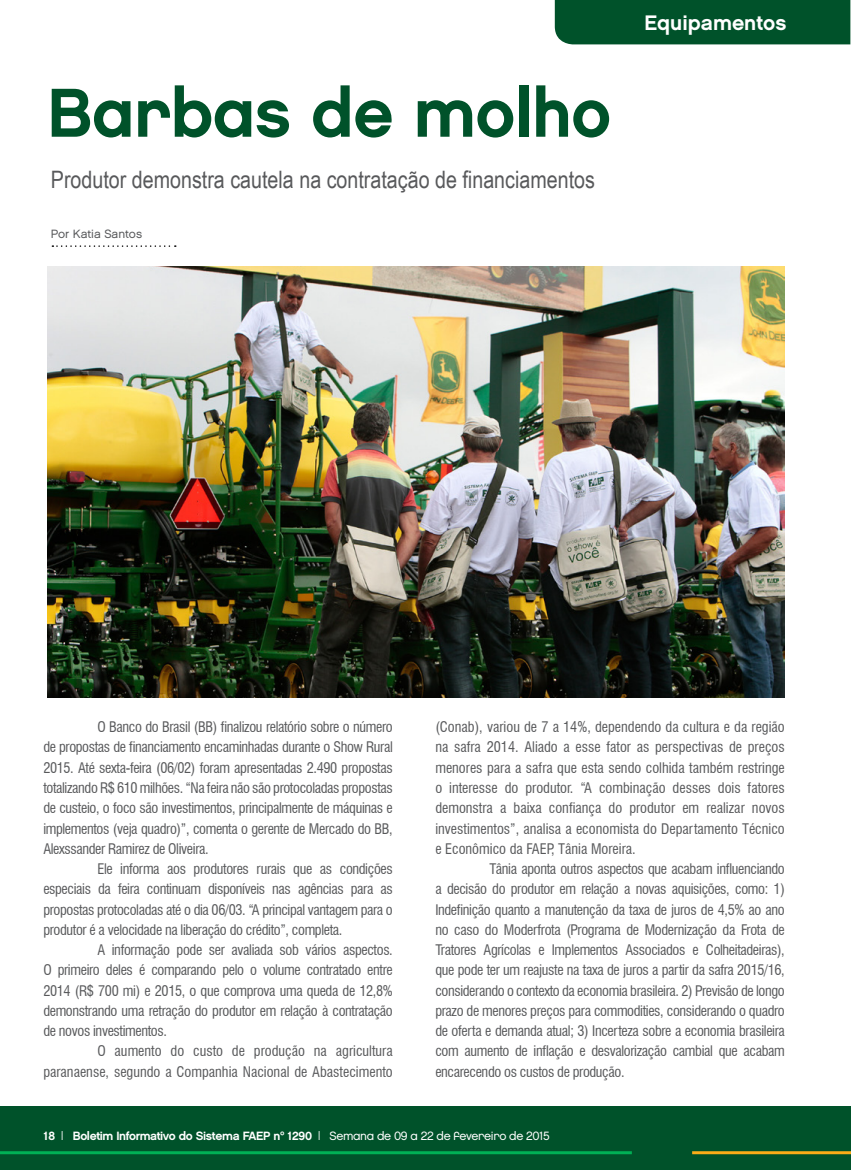
<style>
.page{position:relative;width:851px;height:1170px;background:#fff}
.page>*{position:absolute;margin:0;border:0;box-sizing:border-box;transform-origin:0 0}
.t1{font:69px "Chalet New York Nineteen Eighty";letter-spacing:-.01em;color:#00522a}
.t2{font:24px "Arial Narrow";color:#58595b}
.t3{font:21px "Chalet New York Nineteen Sixty";color:#fff}
.t4{font:condensed 14.25px/20.2px "Swiss 721 BT";letter-spacing:-.025em;color:#58595b;text-align:justify}
.t5{font:condensed 14.25px/20.2px "Swiss 721 BT";color:#58595b;text-align:right}
.t6{font:12px "Chalet New York Nineteen Sixty";letter-spacing:-.03em;color:#fff}
.t7{font:12px "Chalet London Nineteen Sixty";color:#58595b}
.s1{font-family:"Chalet London Nineteen Eighty"}
</style>
<div class="page">
<div style="left:0;top:1106px;width:850px;height:63px;background:#00522a"></div>
<hr style="left:0;top:1151px;width:631px;height:3px;background:#00b055">
<hr style="left:692px;top:1151px;width:158px;height:3px;background:#fbac18">
<div style="left:554px;top:0;width:297px;height:44px;background:#00522a"></div>
<svg style="left:52px;top:245px;width:124px;height:2px"></svg>
<img style="left:47px;top:267px;width:737px;height:430px">
<h1 class="t1" style="left:47px;top:71px;width:565px">Barbas de molho</h1>
<h2 class="t2" style="left:51px;top:162px;width:545px">Produtor demonstra cautela na contratação de financiamentos</h2>
<p class="t7" style="left:51px;top:226px;width:93px">Por Katia Santos</p>
<h3 class="t3" style="left:644px;top:10px;width:143px">Equipamentos</h3>
<p class="t4" style="left:43px;top:716px;width:351px;text-indent:54px">O Banco do Brasil (BB) finalizou relatório sobre o número de propostas de financiamento encaminhadas durante o Show Rural 2015. Até sexta-feira (06/02) foram apresentadas 2.490 propostas totalizando R$ 610 milhões. “Na feira não são protocoladas propostas de custeio, o foco são investimentos, principalmente de máquinas e implementos (veja quadro)”, comenta o gerente de Mercado do BB, Alexssander Ramirez de Oliveira.</p>
<p class="t4" style="left:43px;top:858px;width:351px;text-indent:54px">Ele informa aos produtores rurais que as condições especiais da feira continuam disponíveis nas agências para as propostas protocoladas até o dia 06/03. “A principal vantagem para o produtor é a velocidade na liberação do crédito”, completa.</p>
<p class="t4" style="left:43px;top:939px;width:351px;text-indent:54px">A informação pode ser avaliada sob vários aspectos.<br>O primeiro deles é comparando pelo o volume contratado entre 2014 (R$ 700 mi) e 2015, o que comprova uma queda de 12,8% demonstrando uma retração do produtor em relação à contratação de novos investimentos.</p>
<p class="t5" style="left:43px;top:1040px;width:351px">O aumento do custo de produção na agricultura paranaense, segundo a Companhia Nacional de Abastecimento</p>
<p class="t4" style="left:435px;top:716px;width:351px">(Conab), variou de 7 a 14%, dependendo da cultura e da região na safra 2014. Aliado a esse fator as perspectivas de preços menores para a safra que esta sendo colhida também restringe o interesse do produtor. “A combinação desses dois fatores demonstra a baixa confiança do produtor em realizar novos investimentos”, analisa a economista do Departamento Técnico e Econômico da FAEP, Tânia Moreira.</p>
<p class="t4" style="left:435px;top:858px;width:351px;text-indent:54px">Tânia aponta outros aspectos que acabam influenciando a decisão do produtor em relação a novas aquisições, como: 1)<br>Indefinição quanto a manutenção da taxa de juros de 4,5% ao ano no caso do Moderfrota (Programa de Modernização da Frota de Tratores Agrícolas e Implementos Associados e Colheitadeiras), que pode ter um reajuste na taxa de juros a partir da safra 2015/16, considerando o contexto da economia brasileira. 2) Previsão de longo prazo de menores preços para commodities, considerando o quadro de oferta e demanda atual; 3) Incerteza sobre a economia brasileira com aumento de inflação e desvalorização cambial que acabam encarecendo os custos de produção.</p>
<p class="t6" style="left:43px;top:1128px;width:507px">18 | Boletim Informativo do Sistema FAEP nº 1290 | <span class="s1">Semana de 09 a 22 de fevereiro de 2015</span></p>
</div>
